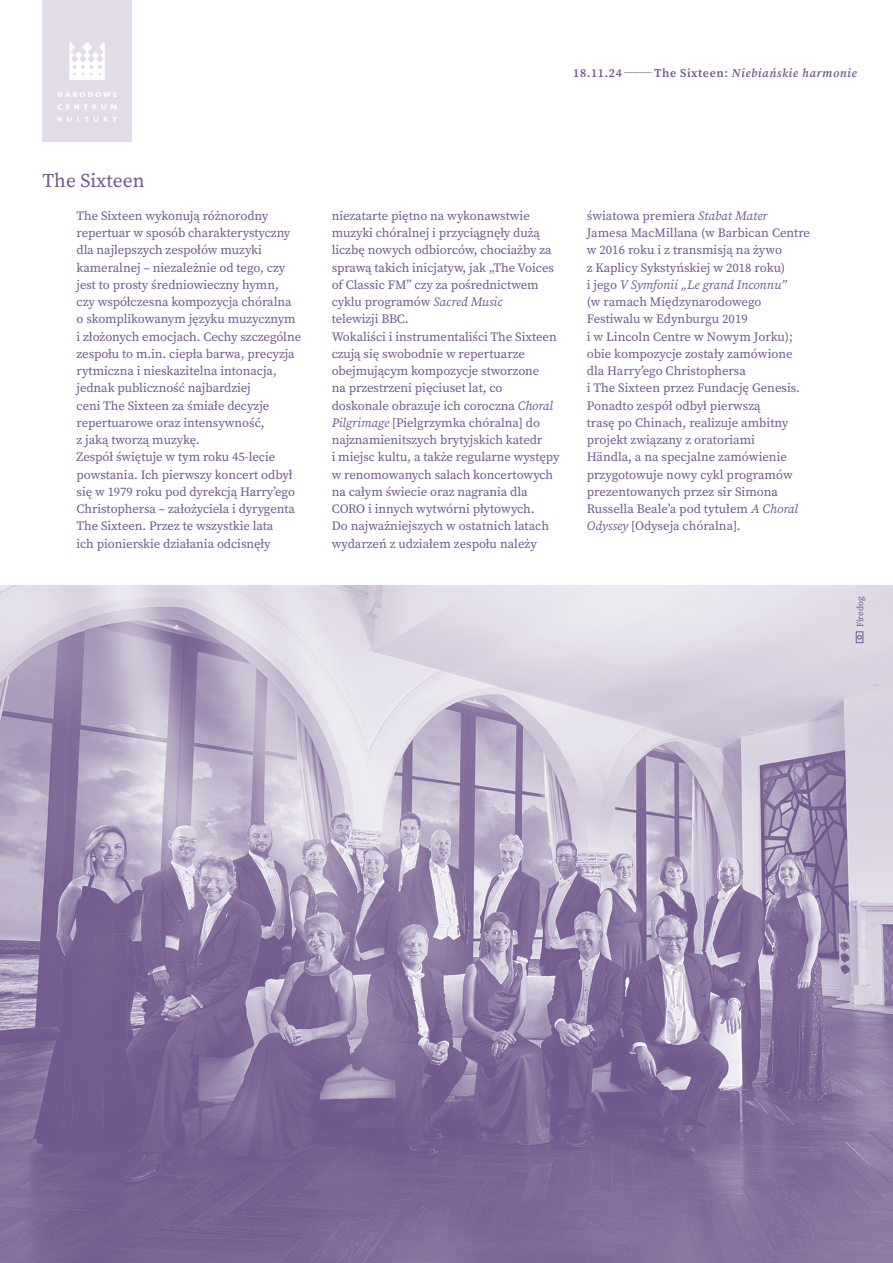
<style>
.page{position:relative;width:893px;height:1263px;background:#fff}
.page>*{position:absolute;margin:0;border:0;box-sizing:border-box;transform-origin:0 0}
.esej_tytul{font:19.5px "Source Serif Pro";color:#70598d}
.esej{font:12.75px/17.2px "Source Serif Pro";letter-spacing:-.005em;color:#70598d}
.t1{font:600 12px "Source Serif Pro";letter-spacing:.05em;color:#70598d}
.t2{font:9px "Source Serif Pro";color:#70598d}
.s1{font-style:italic}
</style>
<div class="page">
<img style="left:0;top:585px;width:893px;height:678px">
<div style="left:856px;top:631px;width:7px;height:12px;border:1px solid #70598d"></div>
<svg style="left:857px;top:635px;width:5px;height:4px"></svg>
<div style="left:43px;top:0;width:89px;height:142px;background:#e1dce8"></div>
<svg style="left:70px;top:42px;width:35px;height:38px"></svg>
<svg style="left:57px;top:92px;width:60px;height:30px"></svg>
<p class="t1" style="left:573px;top:64px;width:285px">18.11.24 <sup>———–————</sup> The Sixteen: <span class="s1">Niebiańskie harmonie</span></p>
<h1 class="esej_tytul" style="left:43px;top:167px;width:104px">The Sixteen</h1>
<p class="esej" style="left:77px;top:207px;width:226px">The Sixteen wykonują różnorodny repertuar w sposób charakterystyczny dla najlepszych zespołów muzyki kameralnej – niezależnie od tego, czy jest to prosty średniowieczny hymn,<br>czy współczesna kompozycja chóralna o skomplikowanym języku muzycznym i złożonych emocjach. Cechy szczególne zespołu to m.in. ciepła barwa, precyzja rytmiczna i nieskazitelna intonacja, jednak publiczność najbardziej<br>ceni The Sixteen za śmiałe decyzje repertuarowe oraz intensywność,<br>z jaką tworzą muzykę.</p>
<p class="esej" style="left:77px;top:449px;width:220px">Zespół świętuje w tym roku 45-lecie powstania. Ich pierwszy koncert odbył się w 1979 roku pod dyrekcją Harry’ego Christophersa – założyciela i dyrygenta The Sixteen. Przez te wszystkie lata<br>ich pionierskie działania odcisnęły</p>
<p class="esej" style="left:332px;top:207px;width:224px">niezatarte piętno na wykonawstwie muzyki chóralnej i przyciągnęły dużą liczbę nowych odbiorców, chociażby za sprawą takich inicjatyw, jak „The Voices of Classic FM” czy za pośrednictwem cyklu programów <span class="s1">Sacred Music<br></span>telewizji BBC.</p>
<p class="esej" style="left:332px;top:328px;width:229px">Wokaliści i instrumentaliści The Sixteen czują się swobodnie w repertuarze obejmującym kompozycje stworzone<br>na przestrzeni pięciuset lat, co doskonale obrazuje ich coroczna <span class="s1">Choral Pilgrimage</span> [Pielgrzymka chóralna] do najznamienitszych brytyjskich katedr<br>i miejsc kultu, a także regularne występy w renomowanych salach koncertowych na całym świecie oraz nagrania dla CORO i innych wytwórni płytowych.</p>
<p class="esej" style="left:332px;top:518px;width:219px">Do najważniejszych w ostatnich latach wydarzeń z udziałem zespołu należy</p>
<p class="esej" style="left:587px;top:207px;width:225px">światowa premiera <span class="s1">Stabat Mater </span>Jamesa MacMillana (w Barbican Centre w 2016 roku i z transmisją na żywo<br>z Kaplicy Sykstyńskiej w 2018 roku)<br>i jego <span class="s1">V Symfonii „Le grand Inconnu”<br></span>(w ramach Międzynarodowego Festiwalu w Edynburgu 2019<br>i w Lincoln Centre w Nowym Jorku); obie kompozycje zostały zamówione dla Harry’ego Christophersa<br>i The Sixteen przez Fundację Genesis.<br>Ponadto zespół odbył pierwszą<br>trasę po Chinach, realizuje ambitny projekt związany z oratoriami<br>Händla, a na specjalne zamówienie przygotowuje nowy cykl programów prezentowanych przez sir Simona Russella Beale’a pod tytułem <span class="s1">A Choral Odyssey</span> [Odyseja chóralna].</p>
<p class="t2" style="left:854px;top:627px;width:32px;rotate:-90deg">Firedog</p>
</div>
